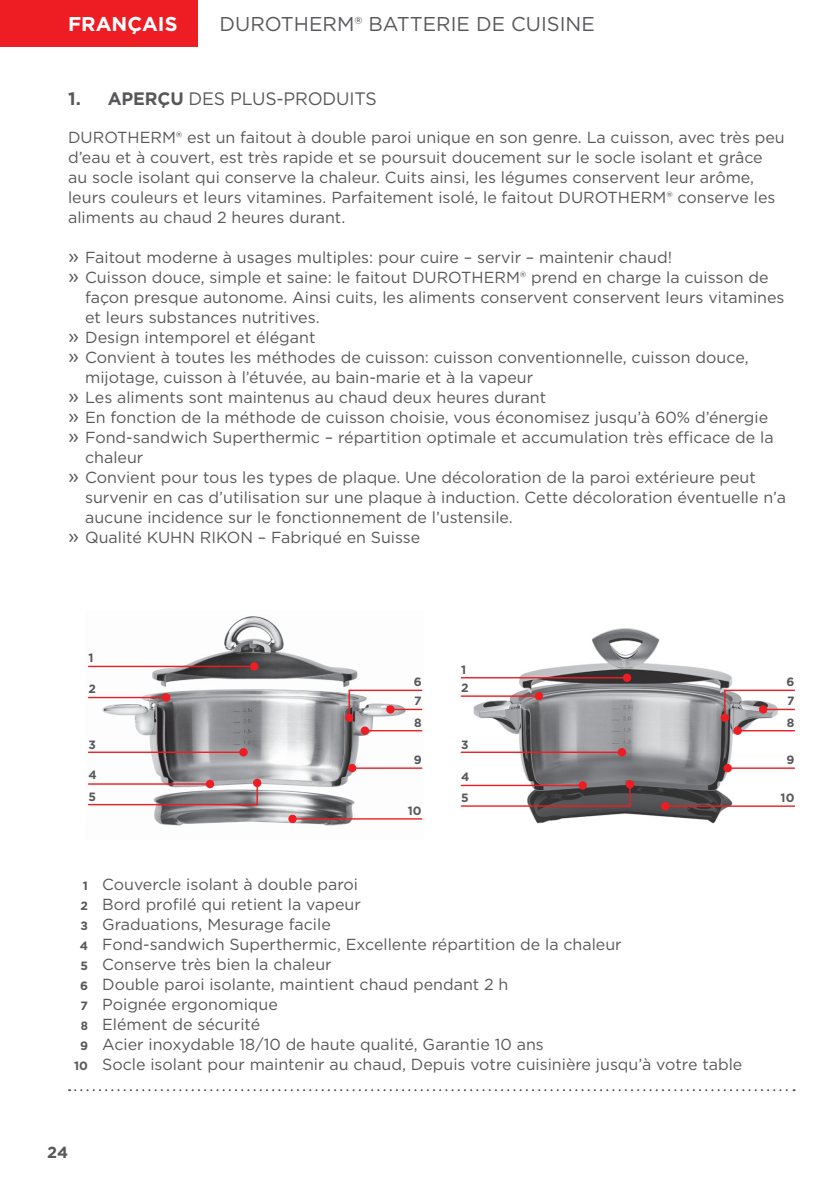
<style>
.page{position:relative;width:840px;height:1191px;background:#fff}
.page>*{position:absolute;margin:0;border:0;box-sizing:border-box;transform-origin:0 0}
.t1{font:20px "Gotham";color:#57585a}
.t2{font:700 20px "Gotham";color:#fff}
.t3{font:18px "Gotham";letter-spacing:-.01em;color:#57585a}
.t4{font:16px/20px "Gotham";color:#57585a}
.t5{font:700 16px "Gotham";color:#57585a}
.t6{font:700 12px/21.6px "Gotham";color:#57585a}
.s1{font-weight:700}
.s2{font-size:20px}
.s3{font-weight:700;font-size:12px}
</style>
<div class="page">
<div style="left:0;top:0;width:197px;height:46px;background:#ee1d23"></div>
<svg style="left:69px;top:1089px;width:725px;height:2px"></svg>
<img style="left:87px;top:616px;width:336px;height:210px">
<img style="left:460px;top:628px;width:333px;height:196px">
<hr style="left:390px;top:708px;width:31px;height:2px;background:#ee1d23">
<div style="left:386px;top:705px;width:8px;height:8px;background:#ee1d23;border-radius:50%"></div>
<hr style="left:88px;top:665px;width:166px;height:2px;background:#ee1d23">
<div style="left:250px;top:662px;width:8px;height:8px;background:#ee1d23;border-radius:50%"></div>
<hr style="left:88px;top:697px;width:78px;height:1px;background:#ee1d23">
<div style="left:162px;top:693px;width:8px;height:8px;background:#ee1d23;border-radius:50%"></div>
<hr style="left:88px;top:751px;width:155px;height:2px;background:#ee1d23">
<div style="left:239px;top:748px;width:8px;height:8px;background:#ee1d23;border-radius:50%"></div>
<hr style="left:256px;top:783px;width:2px;height:21px;background:#ee1d23">
<div style="left:253px;top:778px;width:8px;height:9px;background:#ee1d23;border-radius:50%"></div>
<hr style="left:88px;top:804px;width:169px;height:1px;background:#ee1d23">
<hr style="left:88px;top:783px;width:122px;height:1px;background:#ee1d23">
<div style="left:206px;top:780px;width:8px;height:8px;background:#ee1d23;border-radius:50%"></div>
<hr style="left:348px;top:690px;width:2px;height:27px;background:#ee1d23">
<div style="left:345px;top:713px;width:8px;height:9px;background:#ee1d23;border-radius:50%"></div>
<hr style="left:349px;top:689px;width:72px;height:2px;background:#ee1d23">
<hr style="left:364px;top:730px;width:57px;height:1px;background:#ee1d23">
<div style="left:360px;top:726px;width:9px;height:9px;background:#ee1d23;border-radius:50%"></div>
<hr style="left:292px;top:818px;width:129px;height:1px;background:#ee1d23">
<div style="left:288px;top:814px;width:8px;height:9px;background:#ee1d23;border-radius:50%"></div>
<hr style="left:352px;top:767px;width:69px;height:2px;background:#ee1d23">
<div style="left:348px;top:764px;width:8px;height:8px;background:#ee1d23;border-radius:50%"></div>
<hr style="left:762px;top:708px;width:32px;height:2px;background:#ee1d23">
<svg style="left:758px;top:705px;width:9px;height:8px"></svg>
<hr style="left:461px;top:677px;width:166px;height:1px;background:#ee1d23">
<div style="left:622px;top:673px;width:9px;height:9px;background:#ee1d23;border-radius:50%"></div>
<hr style="left:461px;top:695px;width:78px;height:2px;background:#ee1d23">
<div style="left:534px;top:692px;width:9px;height:8px;background:#ee1d23;border-radius:50%"></div>
<hr style="left:461px;top:751px;width:160px;height:2px;background:#ee1d23">
<div style="left:617px;top:748px;width:8px;height:8px;background:#ee1d23;border-radius:50%"></div>
<svg style="left:629px;top:788px;width:1px;height:18px"></svg>
<div style="left:625px;top:780px;width:8px;height:8px;background:#ee1d23;border-radius:50%"></div>
<hr style="left:461px;top:805px;width:168px;height:1px;background:#ee1d23">
<hr style="left:461px;top:784px;width:121px;height:2px;background:#ee1d23">
<div style="left:578px;top:781px;width:8px;height:8px;background:#ee1d23;border-radius:50%"></div>
<hr style="left:723px;top:690px;width:2px;height:27px;background:#ee1d23">
<div style="left:720px;top:713px;width:8px;height:9px;background:#ee1d23;border-radius:50%"></div>
<hr style="left:724px;top:689px;width:70px;height:2px;background:#ee1d23">
<hr style="left:737px;top:730px;width:57px;height:1px;background:#ee1d23">
<div style="left:733px;top:726px;width:8px;height:9px;background:#ee1d23;border-radius:50%"></div>
<hr style="left:664px;top:805px;width:130px;height:2px;background:#ee1d23">
<svg style="left:660px;top:802px;width:9px;height:8px"></svg>
<hr style="left:727px;top:767px;width:67px;height:2px;background:#ee1d23">
<div style="left:723px;top:764px;width:8px;height:8px;background:#ee1d23;border-radius:50%"></div>
<p class="t2" style="left:68px;top:11px;width:111px">FRANÇAIS</p>
<p class="t1" style="left:219px;top:11px;width:376px">DUROTHERM® BATTERIE DE CUISINE</p>
<p class="t3" style="left:68px;top:87px;width:310px"><span class="s1">1. APERÇU</span> DES PLUS-PRODUITS</p>
<p class="t4" style="left:68px;top:127px;width:717px">DUROTHERM® est un faitout à double paroi unique en son genre. La cuisson, avec très peu d’eau et à couvert, est très rapide et se poursuit doucement sur le socle isolant et grâce au socle isolant qui conserve la chaleur. Cuits ainsi, les légumes conservent leur arôme, leurs couleurs et leurs vitamines. Parfaitement isolé, le faitout DUROTHERM® conserve les aliments au chaud 2 heures durant.</p>
<p class="t4" style="left:68px;top:247px;width:605px"><span class="s2">»</span> Faitout moderne à usages multiples: pour cuire – servir – maintenir chaud!</p>
<p class="t4" style="left:68px;top:267px;width:701px"><span class="s2">»</span> Cuisson douce, simple et saine: le faitout DUROTHERM® prend en charge la cuisson de</p>
<p class="t4" style="left:85px;top:287px;width:700px">façon presque autonome. Ainsi cuits, les aliments conservent conservent leurs vitamines</p>
<p class="t4" style="left:85px;top:307px;width:236px">et leurs substances nutritives.</p>
<p class="t4" style="left:68px;top:327px;width:249px"><span class="s2">»</span> Design intemporel et élégant</p>
<p class="t4" style="left:68px;top:347px;width:681px"><span class="s2">»</span> Convient à toutes les méthodes de cuisson: cuisson conventionnelle, cuisson douce,</p>
<p class="t4" style="left:85px;top:367px;width:449px">mijotage, cuisson à l’étuvée, au bain-marie et à la vapeur</p>
<p class="t4" style="left:68px;top:387px;width:479px"><span class="s2">»</span> Les aliments sont maintenus au chaud deux heures durant</p>
<p class="t4" style="left:68px;top:407px;width:701px"><span class="s2">»</span> En fonction de la méthode de cuisson choisie, vous économisez jusqu’à 60% d’énergie</p>
<p class="t4" style="left:68px;top:427px;width:706px"><span class="s2">»</span> Fond-sandwich Superthermic – répartition optimale et accumulation très efficace de la</p>
<p class="t4" style="left:85px;top:447px;width:60px">chaleur</p>
<p class="t4" style="left:68px;top:467px;width:689px"><span class="s2">»</span> Convient pour tous les types de plaque. Une décoloration de la paroi extérieure peut</p>
<p class="t4" style="left:85px;top:487px;width:702px">survenir en cas d’utilisation sur une plaque à induction. Cette décoloration éventuelle n’a</p>
<p class="t4" style="left:85px;top:507px;width:429px">aucune incidence sur le fonctionnement de l’ustensile.</p>
<p class="t4" style="left:68px;top:527px;width:353px"><span class="s2">»</span> Qualité KUHN RIKON – Fabriqué en Suisse</p>
<p class="t6" style="left:88px;top:647px;width:7px">1</p>
<p class="t6" style="left:88px;top:678px;width:9px">2</p>
<p class="t6" style="left:88px;top:733px;width:9px">3</p>
<p class="t6" style="left:88px;top:764px;width:10px">4<br>5</p>
<p class="t6" style="left:413px;top:672px;width:9px;line-height:18.8px">6<br>7</p>
<p class="t6" style="left:414px;top:712px;width:9px">8</p>
<p class="t6" style="left:413px;top:748px;width:9px">9</p>
<p class="t6" style="left:407px;top:800px;width:15px">10</p>
<p class="t6" style="left:461px;top:660px;width:9px;line-height:17.8px">1<br>2</p>
<p class="t6" style="left:461px;top:733px;width:9px">3</p>
<p class="t6" style="left:461px;top:765px;width:10px">4<br>5</p>
<p class="t4" style="left:83px;top:874px;width:276px"><span class="s3">1</span> Couvercle isolant à double paroi</p>
<p class="t4" style="left:80px;top:894px;width:282px"><span class="s3">2</span> Bord profilé qui retient la vapeur</p>
<p class="t4" style="left:81px;top:914px;width:251px"><span class="s3">3</span> Graduations, Mesurage facile</p>
<p class="t4" style="left:80px;top:934px;width:543px"><span class="s3">4</span> Fond-sandwich Superthermic, Excellente répartition de la chaleur</p>
<p class="t4" style="left:80px;top:954px;width:253px"><span class="s3">5</span> Conserve très bien la chaleur</p>
<p class="t4" style="left:80px;top:974px;width:429px"><span class="s3">6</span> Double paroi isolante, maintient chaud pendant 2 h</p>
<p class="t4" style="left:80px;top:994px;width:199px"><span class="s3">7</span> Poignée ergonomique</p>
<p class="t4" style="left:81px;top:1014px;width:181px"><span class="s3">8</span> Elément de sécurité</p>
<p class="t4" style="left:80px;top:1034px;width:465px"><span class="s3">9</span> Acier inoxydable 18/10 de haute qualité, Garantie 10 ans</p>
<p class="t4" style="left:74px;top:1054px;width:669px"><span class="s3">10</span> Socle isolant pour maintenir au chaud, Depuis votre cuisinière jusqu’à votre table</p>
<p class="t5" style="left:47px;top:1142px;width:22px">24</p>
<p class="t6" style="left:786px;top:672px;width:9px;line-height:18.8px">6<br>7</p>
<p class="t6" style="left:786px;top:712px;width:9px">8</p>
<p class="t6" style="left:786px;top:748px;width:9px">9</p>
<p class="t6" style="left:780px;top:787px;width:15px">10</p>
</div>
